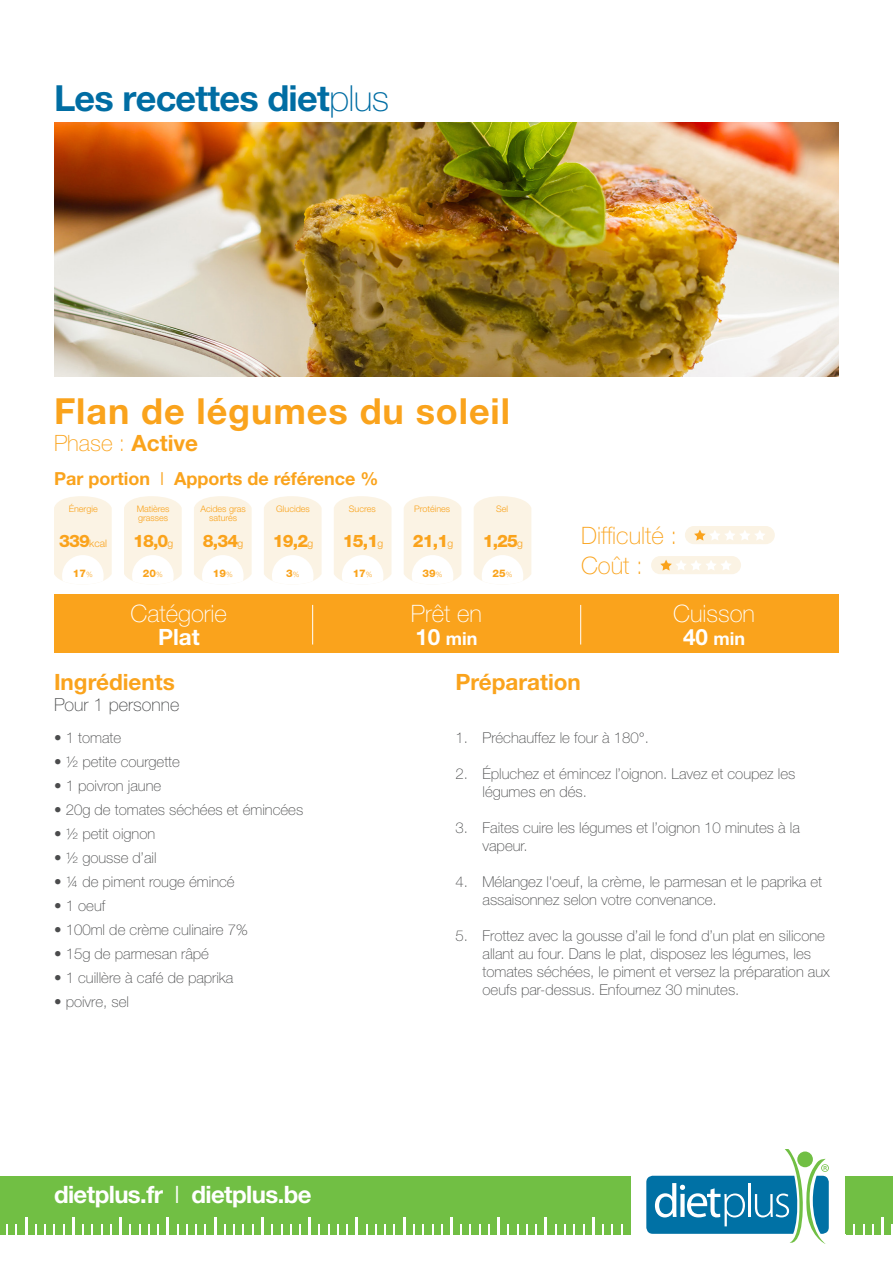
<style>
.page{position:relative;width:893px;height:1263px;background:#fff}
.page>*{position:absolute;margin:0;border:0;box-sizing:border-box;transform-origin:0 0}
.t1{font:700 36px "Helvetica Neue LT Std";letter-spacing:.025em;color:#faa31c}
.t2{font:700 36px "Helvetica Neue LT Pro";letter-spacing:-.02em;color:#006da3}
.t3{font:700 24px "Helvetica Neue LT Pro";letter-spacing:-.025em;color:#fff}
.t4{font:100 24px "Helvetica Neue LT Std";color:#fff}
.t5{font:100 24px "Helvetica Neue LT Std";color:#faa31c}
.t6{font:700 22.5px "Helvetica Neue LT Std";color:#faa31c}
.t7{font:100 22.5px "Helvetica Neue LT Std";color:#faa31c}
.t8{font:700 22.5px "Helvetica Neue LT Std";color:#fff}
.t9{font:700 18px "Helvetica Neue LT Std";color:#faa31c}
.t10{font:100 18px "Helvetica Neue LT Std";color:#4b4c4d}
.t11{font:700 18px "Helvetica Neue LT Std";color:#fff}
.t12{font:800 17.25px "Helvetica Neue LT Std";letter-spacing:-.05em;color:#faa31c}
.t13{font:100 15px/18px "Helvetica Neue LT Std";color:#4b4c4d}
.t14{font:800 10.5px "Helvetica Neue LT Std";color:#faa31c}
.t15{font:300 10.35px "Helvetica Neue LT Std";color:#faa31c}
.t16{font:300 9px/9px "Helvetica Neue LT Std";color:#faa31c}
.s1{font-weight:100}
.s2{font-weight:700}
.s3{font-weight:300}
.s4{font-weight:800;font-size:17.25px}
.s5{font-weight:300;font-size:7.5px}
.s6{font-weight:300;font-size:10.35px}
.s7{font-size:22.5px}
</style>
<div class="page">
<svg style="left:646px;top:1149px;width:183px;height:94px"></svg>
<div style="left:0;top:1176px;width:631px;height:58px;background:#71bf44"></div>
<div style="left:845px;top:1176px;width:48px;height:58px;background:#71bf44"></div>
<svg style="left:120px;top:1217px;width:2px;height:17px"></svg>
<svg style="left:167px;top:1217px;width:2px;height:17px"></svg>
<svg style="left:148px;top:1225px;width:2px;height:9px"></svg>
<svg style="left:214px;top:1217px;width:2px;height:17px"></svg>
<svg style="left:261px;top:1217px;width:2px;height:17px"></svg>
<svg style="left:309px;top:1217px;width:2px;height:17px"></svg>
<svg style="left:299px;top:1225px;width:2px;height:9px"></svg>
<svg style="left:356px;top:1217px;width:2px;height:17px"></svg>
<svg style="left:403px;top:1217px;width:2px;height:17px"></svg>
<hr style="left:450px;top:1217px;width:3px;height:17px;background:#fff">
<svg style="left:413px;top:1225px;width:2px;height:9px"></svg>
<svg style="left:498px;top:1217px;width:2px;height:17px"></svg>
<svg style="left:545px;top:1217px;width:2px;height:17px"></svg>
<svg style="left:526px;top:1225px;width:2px;height:9px"></svg>
<svg style="left:592px;top:1217px;width:2px;height:17px"></svg>
<svg style="left:564px;top:1225px;width:2px;height:9px"></svg>
<svg style="left:25px;top:1217px;width:2px;height:17px"></svg>
<svg style="left:44px;top:1225px;width:2px;height:9px"></svg>
<svg style="left:6px;top:1225px;width:2px;height:9px"></svg>
<svg style="left:72px;top:1217px;width:2px;height:17px"></svg>
<svg style="left:881px;top:1217px;width:2px;height:17px"></svg>
<img style="left:54px;top:123px;width:785px;height:253px">
<div style="left:54px;top:594px;width:785px;height:59px;background:#faa31c"></div>
<hr style="left:312px;top:605px;width:1px;height:39px;background:#fff">
<hr style="left:580px;top:605px;width:1px;height:39px;background:#fff">
<div style="left:685px;top:526px;width:90px;height:18px;background:#fbf3e4;border-radius:9px"></div>
<svg style="left:694px;top:530px;width:71px;height:11px"></svg>
<div style="left:651px;top:556px;width:90px;height:18px;background:#fbf3e4;border-radius:9px"></div>
<svg style="left:660px;top:560px;width:71px;height:11px"></svg>
<svg style="left:54px;top:496px;width:58px;height:85px"></svg>
<svg style="left:124px;top:496px;width:58px;height:85px"></svg>
<svg style="left:194px;top:496px;width:58px;height:85px"></svg>
<svg style="left:264px;top:496px;width:58px;height:85px"></svg>
<svg style="left:334px;top:496px;width:57px;height:85px"></svg>
<svg style="left:404px;top:496px;width:57px;height:85px"></svg>
<svg style="left:474px;top:496px;width:57px;height:85px"></svg>
<p class="t2" style="left:54px;top:76px;width:336px">Les recettes diet<span class="s1">plus</span></p>
<p class="t1" style="left:54px;top:389px;width:458px">Flan de légumes du soleil</p>
<p class="t7" style="left:54px;top:430px;width:146px">Phase : <span class="s2">Active</span></p>
<p class="t9" style="left:54px;top:467px;width:326px">Par portion <span class="s3">I</span> Apports de référence %</p>
<p class="t16" style="left:69px;top:504px;width:31px">Énergie</p>
<p class="t16" style="left:137px;top:504px;width:34px">Matières grasses</p>
<p class="t16" style="left:276px;top:504px;width:35px">Glucides</p>
<p class="t16" style="left:349px;top:504px;width:28px">Sucres</p>
<p class="t16" style="left:414px;top:504px;width:38px">Protéines</p>
<p class="t16" style="left:496px;top:504px;width:14px">Sel</p>
<p class="t16" style="left:200px;top:504px;width:47px;text-align:center">Acides gras saturés</p>
<p class="t15" style="left:59px;top:536px;width:49px"><span class="s4">339</span>kcal</p>
<p class="t14" style="left:73px;top:566px;width:21px">17<span class="s5">%</span></p>
<p class="t12" style="left:133px;top:530px;width:42px">18,0<span class="s6">g</span></p>
<p class="t14" style="left:143px;top:566px;width:21px">20<span class="s5">%</span></p>
<p class="t12" style="left:203px;top:530px;width:42px">8,34<span class="s6">g</span></p>
<p class="t14" style="left:213px;top:566px;width:21px">19<span class="s5">%</span></p>
<p class="t4" style="left:131px;top:600px;width:98px">Catégorie</p>
<p class="t8" style="left:158px;top:623px;width:43px">Plat</p>
<p class="t12" style="left:273px;top:530px;width:42px">19,2<span class="s6">g</span></p>
<p class="t14" style="left:286px;top:566px;width:15px">3<span class="s5">%</span></p>
<p class="t12" style="left:343px;top:530px;width:42px">15,1<span class="s6">g</span></p>
<p class="t14" style="left:353px;top:566px;width:21px">17<span class="s5">%</span></p>
<p class="t12" style="left:413px;top:530px;width:42px">21,1<span class="s6">g</span></p>
<p class="t14" style="left:423px;top:566px;width:21px">39<span class="s5">%</span></p>
<p class="t12" style="left:483px;top:530px;width:42px">1,25<span class="s6">g</span></p>
<p class="t14" style="left:493px;top:566px;width:21px">25<span class="s5">%</span></p>
<p class="t4" style="left:411px;top:600px;width:73px">Prêt en</p>
<p class="t11" style="left:415px;top:627px;width:64px"><span class="s7">10</span> min</p>
<p class="t5" style="left:581px;top:522px;width:98px">Difficulté :</p>
<p class="t5" style="left:581px;top:552px;width:63px">Coût :</p>
<p class="t4" style="left:673px;top:600px;width:83px">Cuisson</p>
<p class="t11" style="left:683px;top:628px;width:64px"><span class="s7">40</span> min</p>
<p class="t6" style="left:54px;top:668px;width:122px">Ingrédients</p>
<p class="t10" style="left:54px;top:695px;width:127px">Pour 1 personne</p>
<p class="t13" style="left:54px;top:728px;width:69px">• 1 tomate</p>
<p class="t13" style="left:54px;top:752px;width:127px">• ½ petite courgette</p>
<p class="t13" style="left:54px;top:776px;width:109px">• 1 poivron jaune</p>
<p class="t13" style="left:54px;top:800px;width:251px">• 20g de tomates séchées et émincées</p>
<p class="t13" style="left:54px;top:824px;width:103px">• ½ petit oignon</p>
<p class="t13" style="left:54px;top:848px;width:104px">• ½ gousse d’ail</p>
<p class="t13" style="left:54px;top:872px;width:182px">• ¼ de piment rouge émincé</p>
<p class="t13" style="left:54px;top:896px;width:53px">• 1 oeuf</p>
<p class="t13" style="left:54px;top:920px;width:195px">• 100ml de crème culinaire 7%</p>
<p class="t13" style="left:54px;top:944px;width:157px">• 15g de parmesan râpé</p>
<p class="t13" style="left:54px;top:968px;width:181px">• 1 cuillère à café de paprika</p>
<p class="t13" style="left:54px;top:992px;width:77px">• poivre, sel</p>
<p class="t3" style="left:54px;top:1180px;width:259px">dietplus.fr <span class="s3">I</span> dietplus.be</p>
<p class="t6" style="left:455px;top:668px;width:127px">Préparation</p>
<p class="t13" style="left:455px;top:728px;width:195px">1. Préchauffez le four à 180°.</p>
<p class="t13" style="left:482px;top:764px;width:314px;text-indent:-27px">2. Épluchez et émincez l’oignon. Lavez et coupez les légumes en dés.</p>
<p class="t13" style="left:482px;top:818px;width:319px;text-indent:-27px">3. Faites cuire les légumes et l’oignon 10 minutes à la vapeur.</p>
<p class="t13" style="left:482px;top:872px;width:341px;text-indent:-27px">4. Mélangez l'oeuf, la crème, le parmesan et le paprika et assaisonnez selon votre convenance.</p>
<p class="t13" style="left:482px;top:926px;width:349px;text-indent:-27px">5. Frottez avec la gousse d’ail le fond d’un plat en silicone allant au four. Dans le plat, disposez les légumes, les tomates séchées, le piment et versez la préparation aux oeufs par-dessus. Enfournez 30 minutes.</p>
</div>
